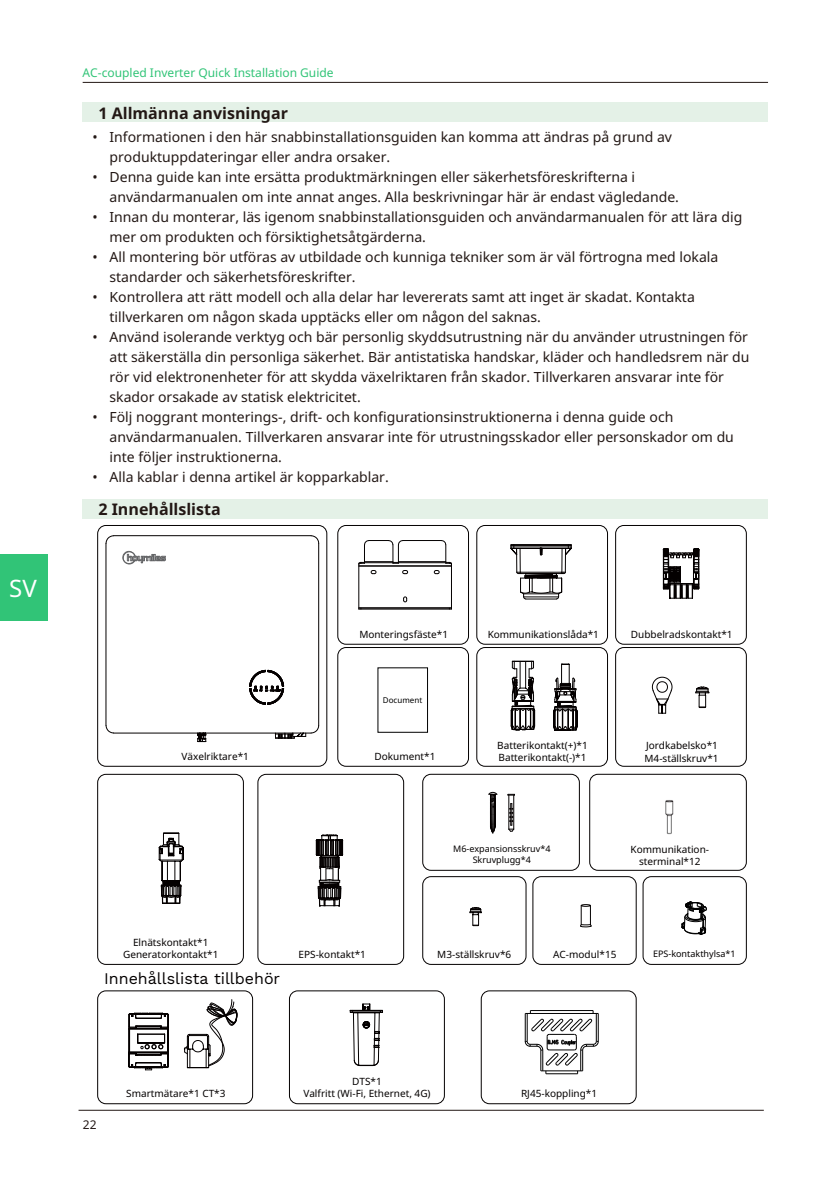
<style>
.page{position:relative;width:840px;height:1191px;background:#fff}
.page>*{position:absolute;margin:0;border:0;box-sizing:border-box;transform-origin:0 0}
.t1{font:24px "Noto Sans";color:#fff}
.t2{font:700 16px "Noto Sans";color:#231815}
.t3{font:16px "Work Sans";color:#040000}
.t4{font:14px/20px "Noto Sans";color:#231815}
.t5{font:12px "Noto Sans";color:#31c477}
.t6{font:12px "Noto Sans";color:#231815}
.t7{font:10px/12px "Noto Sans";color:#040000;text-align:center}
.t8{font:9px/11.6px "Noto Sans";color:#040000;text-align:center}
.t9{font:8px "Noto Sans";color:#000}
</style>
<div class="page">
<hr style="left:78px;top:1110px;width:685px;height:1px;background:#231815">
<hr style="left:83px;top:82px;width:684px;height:1px;background:#231815">
<hr style="left:451px;top:563px;width:1px;height:46px;background:#040000">
<hr style="left:402px;top:540px;width:39px;height:1px;background:#040000">
<hr style="left:398px;top:561px;width:47px;height:1px;background:#040000">
<hr style="left:398px;top:562px;width:47px;height:1px;background:#040000">
<hr style="left:358px;top:565px;width:93px;height:1px;background:#040000">
<hr style="left:358px;top:607px;width:93px;height:1px;background:#040000">
<hr style="left:358px;top:609px;width:93px;height:1px;background:#040000">
<hr style="left:358px;top:563px;width:1px;height:46px;background:#040000">
<svg style="left:403px;top:596px;width:4px;height:6px"></svg>
<svg style="left:433px;top:540px;width:19px;height:34px"></svg>
<svg style="left:358px;top:540px;width:50px;height:34px"></svg>
<svg style="left:510px;top:544px;width:61px;height:56px"></svg>
<svg style="left:662px;top:548px;width:37px;height:51px"></svg>
<svg style="left:651px;top:676px;width:58px;height:38px"></svg>
<svg style="left:553px;top:663px;width:24px;height:68px"></svg>
<svg style="left:510px;top:660px;width:25px;height:71px"></svg>
<hr style="left:105px;top:543px;width:1px;height:182px;background:#040000">
<hr style="left:113px;top:732px;width:198px;height:1px;background:#040000">
<hr style="left:113px;top:535px;width:198px;height:1px;background:#040000">
<hr style="left:318px;top:543px;width:1px;height:182px;background:#040000">
<svg style="left:105px;top:724px;width:9px;height:10px"></svg>
<svg style="left:105px;top:535px;width:9px;height:9px"></svg>
<svg style="left:310px;top:535px;width:9px;height:9px"></svg>
<svg style="left:122px;top:550px;width:44px;height:15px"></svg>
<svg style="left:196px;top:669px;width:123px;height:73px"></svg>
<div style="left:615px;top:525px;width:131px;height:119px;border:1px solid #040000;border-radius:8px"></div>
<div style="left:476px;top:525px;width:131px;height:119px;border:1px solid #040000;border-radius:8px"></div>
<div style="left:337px;top:525px;width:131px;height:119px;border:1px solid #040000;border-radius:8px"></div>
<div style="left:615px;top:647px;width:131px;height:119px;border:1px solid #040000;border-radius:8px"></div>
<div style="left:476px;top:647px;width:131px;height:119px;border:1px solid #040000;border-radius:8px"></div>
<div style="left:337px;top:647px;width:131px;height:119px;border:1px solid #040000;border-radius:8px"></div>
<div style="left:97px;top:525px;width:230px;height:241px;border:1px solid #040000;border-radius:8px"></div>
<svg style="left:184px;top:999px;width:54px;height:69px"></svg>
<svg style="left:128px;top:1013px;width:41px;height:57px"></svg>
<hr style="left:545px;top:1073px;width:32px;height:1px;background:#000">
<svg style="left:524px;top:1010px;width:75px;height:63px"></svg>
<div style="left:480px;top:990px;width:156px;height:114px;border:1px solid #040000;border-radius:8px"></div>
<svg style="left:349px;top:1003px;width:34px;height:63px"></svg>
<div style="left:289px;top:990px;width:155px;height:114px;border:1px solid #040000;border-radius:8px"></div>
<div style="left:97px;top:990px;width:156px;height:114px;border:1px solid #040000;border-radius:8px"></div>
<div style="left:257px;top:774px;width:147px;height:190px;border:1px solid #040000;border-radius:8px"></div>
<div style="left:97px;top:774px;width:147px;height:190px;border:1px solid #040000;border-radius:8px"></div>
<svg style="left:158px;top:832px;width:26px;height:72px"></svg>
<svg style="left:315px;top:834px;width:28px;height:73px"></svg>
<div style="left:422px;top:774px;width:157px;height:96px;border:1px solid #040000;border-radius:8px"></div>
<div style="left:589px;top:774px;width:157px;height:96px;border:1px solid #040000;border-radius:8px"></div>
<div style="left:642px;top:876px;width:104px;height:88px;border:1px solid #040000;border-radius:8px"></div>
<div style="left:532px;top:876px;width:104px;height:88px;border:1px solid #040000;border-radius:8px"></div>
<div style="left:422px;top:876px;width:104px;height:88px;border:1px solid #040000;border-radius:8px"></div>
<hr style="left:513px;top:795px;width:1px;height:34px;background:#040000">
<hr style="left:508px;top:795px;width:1px;height:34px;background:#040000">
<svg style="left:508px;top:803px;width:6px;height:29px"></svg>
<svg style="left:488px;top:791px;width:9px;height:43px"></svg>
<svg style="left:469px;top:907px;width:13px;height:19px"></svg>
<img style="left:665px;top:800px;width:9px;height:35px">
<svg style="left:580px;top:904px;width:12px;height:23px"></svg>
<div style="left:83px;top:102px;width:684px;height:20px;background:#e4f1e7"></div>
<div style="left:83px;top:499px;width:684px;height:19px;background:#e4f1e7"></div>
<svg style="left:681px;top:901px;width:25px;height:34px"></svg>
<div style="left:0;top:554px;width:47px;height:66px;background:#31c477"></div>
<h1 class="t1" style="left:9px;top:571px;width:29px">SV</h1>
<p class="t5" style="left:83px;top:64px;width:252px">AC-coupled Inverter Quick Installation Guide</p>
<p class="t2" style="left:98px;top:102px;width:191px">1 Allmänna anvisningar</p>
<p class="t4" style="left:109px;top:127px;width:563px;text-indent:-17px">• Informationen i den här snabbinstallationsguiden kan komma att ändras på grund av produktuppdateringar eller andra orsaker.</p>
<p class="t4" style="left:109px;top:167px;width:570px;text-indent:-17px">• Denna guide kan inte ersätta produktmärkningen eller säkerhetsföreskrifterna i användarmanualen om inte annat anges. Alla beskrivningar här är endast vägledande.</p>
<p class="t4" style="left:109px;top:207px;width:634px;text-indent:-17px">• Innan du monterar, läs igenom snabbinstallationsguiden och användarmanualen för att lära dig mer om produkten och försiktighetsåtgärderna.</p>
<p class="t4" style="left:109px;top:247px;width:610px;text-indent:-17px">• All montering bör utföras av utbildade och kunniga tekniker som är väl förtrogna med lokala standarder och säkerhetsföreskrifter.</p>
<p class="t4" style="left:109px;top:287px;width:586px;text-indent:-17px">• Kontrollera att rätt modell och alla delar har levererats samt att inget är skadat. Kontakta tillverkaren om någon skada upptäcks eller om någon del saknas.</p>
<p class="t4" style="left:109px;top:327px;width:641px;text-indent:-17px">• Använd isolerande verktyg och bär personlig skyddsutrustning när du använder utrustningen för att säkerställa din personliga säkerhet. Bär antistatiska handskar, kläder och handledsrem när du rör vid elektronenheter för att skydda växelriktaren från skador. Tillverkaren ansvarar inte för skador orsakade av statisk elektricitet.</p>
<p class="t4" style="left:109px;top:407px;width:625px;text-indent:-17px">• Följ noggrant monterings-, drift- och konfigurationsinstruktionerna i denna guide och användarmanualen. Tillverkaren ansvarar inte för utrustningsskador eller personskador om du inte följer instruktionerna.</p>
<p class="t4" style="left:92px;top:468px;width:297px">• Alla kablar i denna artikel är kopparkablar.</p>
<p class="t2" style="left:98px;top:497px;width:124px">2 Innehållslista</p>
<p class="t7" style="left:181px;top:750px;width:69px">Växelriktare*1</p>
<p class="t7" style="left:359px;top:628px;width:90px">Monteringsfäste*1</p>
<p class="t7" style="left:487px;top:628px;width:113px">Kommunikationslåda*1</p>
<p class="t9" style="left:382px;top:694px;width:41px">Document</p>
<p class="t7" style="left:630px;top:628px;width:103px">Dubbelradskontakt*1</p>
<p class="t7" style="left:374px;top:750px;width:62px">Dokument*1</p>
<p class="t7" style="left:497px;top:740px;width:92px;text-align:left">Batterikontakt(+)*1<br>Batterikontakt(-)*1</p>
<p class="t7" style="left:644px;top:739px;width:75px;text-align:left">Jordkabelsko*1<br>M4-ställskruv*1</p>
<p class="t7" style="left:123px;top:937px;width:97px">Elnätskontakt*1<br>Generatorkontakt*1</p>
<p class="t3" style="left:104px;top:966px;width:177px">Innehållslista tillbehör</p>
<p class="t7" style="left:298px;top:948px;width:69px">EPS-kontakt*1</p>
<p class="t8" style="left:453px;top:843px;width:99px">M6-expansionsskruv*4<br>Skruvplugg*4</p>
<p class="t7" style="left:630px;top:843px;width:80px">Kommunikation&shy;sterminal*12</p>
<p class="t7" style="left:437px;top:948px;width:75px">M3-ställskruv*6</p>
<p class="t7" style="left:553px;top:948px;width:65px">AC-modul*15</p>
<p class="t8" style="left:652px;top:948px;width:84px">EPS-kontakthylsa*1</p>
<p class="t6" style="left:83px;top:1116px;width:15px">22</p>
<p class="t7" style="left:126px;top:1087px;width:101px">Smartmätare*1 CT*3</p>
<p class="t7" style="left:303px;top:1075px;width:129px">DTS*1<br>Valfritt (Wi-Fi, Ethernet, 4G)</p>
<p class="t7" style="left:521px;top:1087px;width:78px">RJ45-koppling*1</p>
</div>
